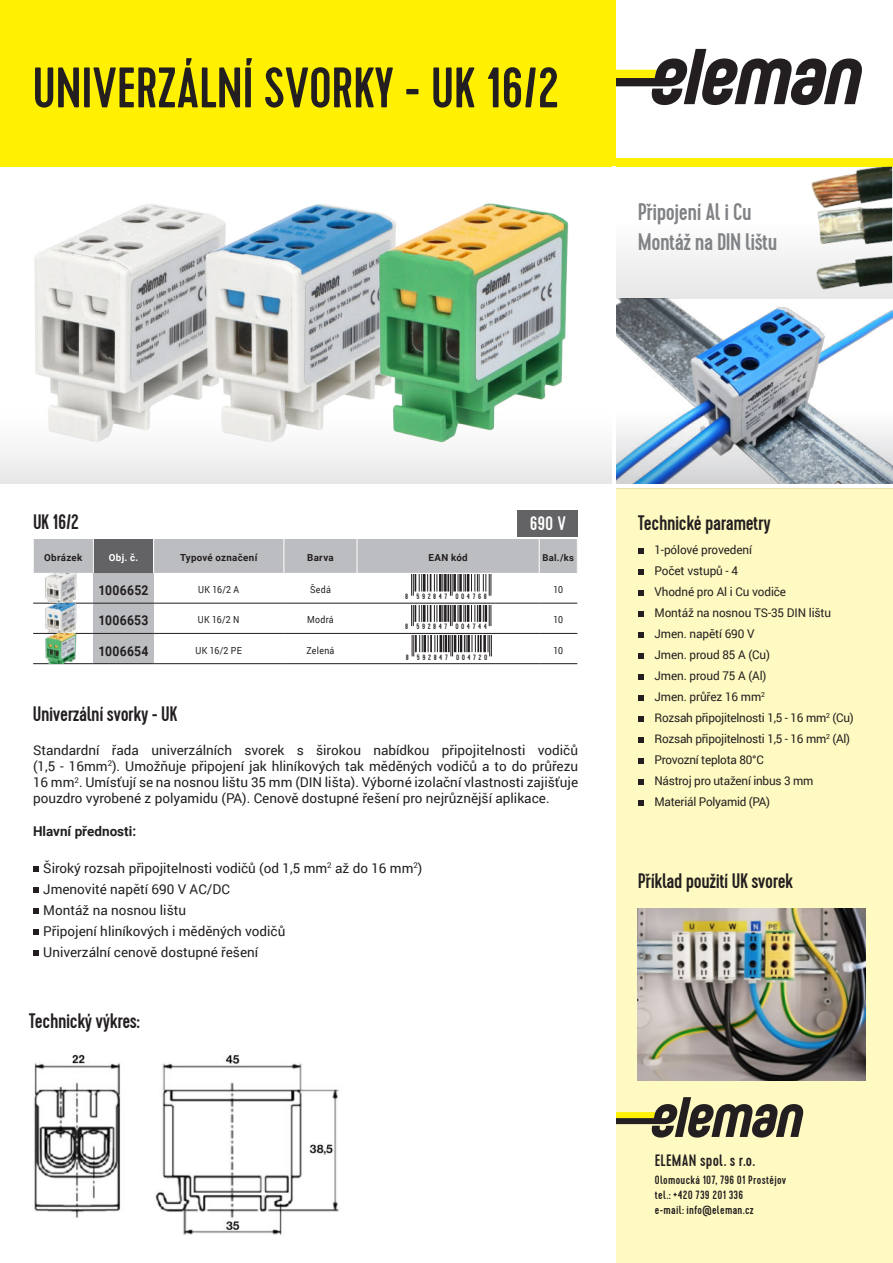
<style>
.page{position:relative;width:893px;height:1263px;background:#fff}
.page>*{position:absolute;margin:0;border:0;box-sizing:border-box;transform-origin:0 0}
.t1{font:500 57px "Cervo";letter-spacing:-.01em;color:#231f20}
.t2{font:500 24px/30px "Cervo";letter-spacing:-.02em;color:#808285}
.t3{font:500 21px "Cervo";letter-spacing:-.02em;color:#231f20}
.t4{font:500 19.5px "Cervo";color:#fff}
.t5{font:500 16.5px "Cervo";letter-spacing:.015em;color:#231f20}
.t6{font:13.5px/21px "Roboto";color:#231f20;text-align:justify}
.t7{font:700 13.5px "Roboto";color:#231f20}
.t8{font:700 13.5px "Roboto";letter-spacing:.025em;color:#231f20;scale:.9 1}
.t9{font:700 13.5px "Roboto";letter-spacing:.02em;color:#231f20;scale:.9 1}
.t10{font:12px/21px "Roboto";letter-spacing:-.02em;color:#231f20}
.t11{font:500 12px/15px "Cervo";letter-spacing:.025em;color:#231f20}
.t12{font:9.75px "Roboto";letter-spacing:.03em;color:#231f20;scale:.9 1}
.t13{font:700 9.75px "Roboto";letter-spacing:.035em;color:#231f20}
.t14{font:700 9.75px "Roboto";color:#fff}
.t15{font:700 9.45px "Roboto";color:#231f20}
.t16{font:500 7.8px "Cervo";letter-spacing:.325em;color:#231f20}
</style>
<div class="page">
<img style="left:673px;top:301px;width:220px;height:52px">
<div style="left:612px;top:163px;width:281px;height:136px;background:#e7e8e9"></div>
<svg style="left:615px;top:49px;width:247px;height:56px"></svg>
<div style="left:615px;top:487px;width:278px;height:776px;background:#fffac1"></div>
<div style="left:0;top:0;width:615px;height:167px;background:#fff101"></div>
<svg style="left:615px;top:1097px;width:189px;height:40px"></svg>
<div style="left:0;top:158px;width:893px;height:9px;background:#fff101"></div>
<img style="left:673px;top:353px;width:220px;height:131px">
<hr style="left:0;top:484px;width:893px;height:4px;background:#fff">
<svg style="left:638px;top:548px;width:5px;height:5px"></svg>
<svg style="left:638px;top:569px;width:5px;height:5px"></svg>
<svg style="left:638px;top:590px;width:5px;height:5px"></svg>
<svg style="left:638px;top:611px;width:5px;height:5px"></svg>
<svg style="left:638px;top:632px;width:5px;height:5px"></svg>
<svg style="left:638px;top:653px;width:5px;height:5px"></svg>
<svg style="left:638px;top:674px;width:5px;height:5px"></svg>
<svg style="left:638px;top:695px;width:5px;height:5px"></svg>
<svg style="left:638px;top:716px;width:5px;height:5px"></svg>
<svg style="left:638px;top:737px;width:5px;height:5px"></svg>
<svg style="left:638px;top:758px;width:5px;height:5px"></svg>
<svg style="left:638px;top:779px;width:5px;height:5px"></svg>
<svg style="left:638px;top:800px;width:5px;height:5px"></svg>
<div style="left:517px;top:510px;width:61px;height:26px;background:#636366"></div>
<img style="left:673px;top:167px;width:219px;height:123px">
<div style="left:539px;top:539px;width:38px;height:34px;background:#bcbdc0"></div>
<hr style="left:539px;top:603px;width:38px;height:1px;background:#231f20">
<hr style="left:539px;top:633px;width:38px;height:1px;background:#231f20">
<hr style="left:539px;top:663px;width:38px;height:1px;background:#231f20">
<hr style="left:539px;top:539px;width:1px;height:34px;background:#fff">
<svg style="left:33px;top:866px;width:5px;height:5px"></svg>
<svg style="left:33px;top:887px;width:5px;height:5px"></svg>
<svg style="left:33px;top:908px;width:5px;height:5px"></svg>
<svg style="left:33px;top:929px;width:5px;height:5px"></svg>
<svg style="left:33px;top:950px;width:5px;height:5px"></svg>
<img style="left:638px;top:908px;width:227px;height:173px">
<svg style="left:33px;top:539px;width:506px;height:125px"></svg>
<img style="left:34px;top:1054px;width:305px;height:181px">
<img style="left:0;top:224px;width:101px;height:260px">
<img style="left:101px;top:204px;width:173px;height:280px">
<img style="left:274px;top:167px;width:399px;height:317px">
<h1 class="t1" style="left:32px;top:58px;width:529px">UNIVERZÁLNÍ SVORKY - UK 16/2</h1>
<h2 class="t2" style="left:638px;top:198px;width:141px">Připojení Al i Cu<br>Montáž na DIN lištu</h2>
<h3 class="t3" style="left:33px;top:511px;width:48px">UK 16/2</h3>
<h3 class="t4" style="left:530px;top:513px;width:38px">690 V</h3>
<h3 class="t3" style="left:638px;top:511px;width:135px">Technické parametry</h3>
<p class="t13" style="left:44px;top:552px;width:40px">Obrázek</p>
<p class="t14" style="left:109px;top:551px;width:31px">Obj. č.</p>
<p class="t13" style="left:180px;top:551px;width:79px">Typové označení</p>
<p class="t13" style="left:307px;top:552px;width:28px">Barva</p>
<p class="t13" style="left:428px;top:552px;width:41px">EAN kód</p>
<p class="t15" style="left:542px;top:552px;width:33px">Bal./ks</p>
<p class="t9" style="left:99px;top:582px;width:57px">1006652</p>
<p class="t12" style="left:198px;top:583px;width:47px">UK 16/2 A</p>
<p class="t12" style="left:310px;top:583px;width:25px">Šedá</p>
<p class="t12" style="left:553px;top:583px;width:12px">10</p>
<p class="t8" style="left:98px;top:613px;width:57px">1006653</p>
<p class="t12" style="left:198px;top:613px;width:48px">UK 16/2 N</p>
<p class="t12" style="left:307px;top:613px;width:31px">Modrá</p>
<p class="t12" style="left:553px;top:613px;width:12px">10</p>
<p class="t8" style="left:98px;top:643px;width:57px">1006654</p>
<p class="t12" style="left:196px;top:643px;width:53px">UK 16/2 PE</p>
<p class="t12" style="left:306px;top:643px;width:33px">Zelená</p>
<p class="t12" style="left:553px;top:643px;width:12px">10</p>
<p class="t16" style="left:405px;top:593px;width:83px">8 592847 004768</p>
<p class="t16" style="left:405px;top:624px;width:83px">8 592847 004744</p>
<p class="t16" style="left:406px;top:654px;width:83px">8 592847 004720</p>
<h3 class="t3" style="left:33px;top:703px;width:146px">Univerzální svorky - UK</h3>
<p class="t6" style="left:33px;top:741px;width:547px;line-height:16.2px">Standardní řada univerzálních svorek s širokou nabídkou připojitelnosti vodičů (1,5 - 16mm<sup>2</sup>). Umožňuje připojení jak hliníkových tak měděných vodičů a to do průřezu 16 mm<sup>2</sup>. Umísťují se na nosnou lištu 35 mm (DIN lišta). Výborné izolační vlastnosti zajišťuje pouzdro vyrobené z polyamidu (PA). Cenově dostupné řešení pro nejrůznější aplikace.</p>
<p class="t7" style="left:33px;top:821px;width:105px">Hlavní přednosti:</p>
<p class="t6" style="left:43px;top:857px;width:381px;text-align:left">Široký rozsah připojitelnosti vodičů (od 1,5 mm<sup>2</sup> až do 16 mm<sup>2</sup>)<br>Jmenovité napětí 690 V AC/DC<br>Montáž na nosnou lištu<br>Připojení hliníkových i měděných vodičů<br>Univerzální cenově dostupné řešení</p>
<h3 class="t3" style="left:29px;top:1010px;width:112px">Technický výkres:</h3>
<p class="t10" style="left:654px;top:541px;width:201px">1-pólové provedení<br>Počet vstupů - 4<br>Vhodné pro Al i Cu vodiče<br>Montáž na nosnou TS-35 DIN lištu<br>Jmen. napětí 690 V<br>Jmen. proud 85 A (Cu)<br>Jmen. proud 75 A (Al)<br>Jmen. průřez 16 mm<sup>2<br></sup>Rozsah připojitelnosti 1,5 - 16 mm<sup>2</sup> (Cu)<br>Rozsah připojitelnosti 1,5 - 16 mm<sup>2</sup> (Al)<br>Provozní teplota 80°C<br>Nástroj pro utažení inbus 3 mm<br>Materiál Polyamid (PA)</p>
<h3 class="t3" style="left:638px;top:870px;width:157px">Příklad použití UK svorek</h3>
<p class="t5" style="left:655px;top:1151px;width:102px">ELEMAN spol. s r.o.</p>
<p class="t11" style="left:655px;top:1172px;width:133px">Olomoucká 107, 796 01 Prostějov tel.: +420 739 201 336<br>e-mail: info@eleman.cz</p>
</div>
